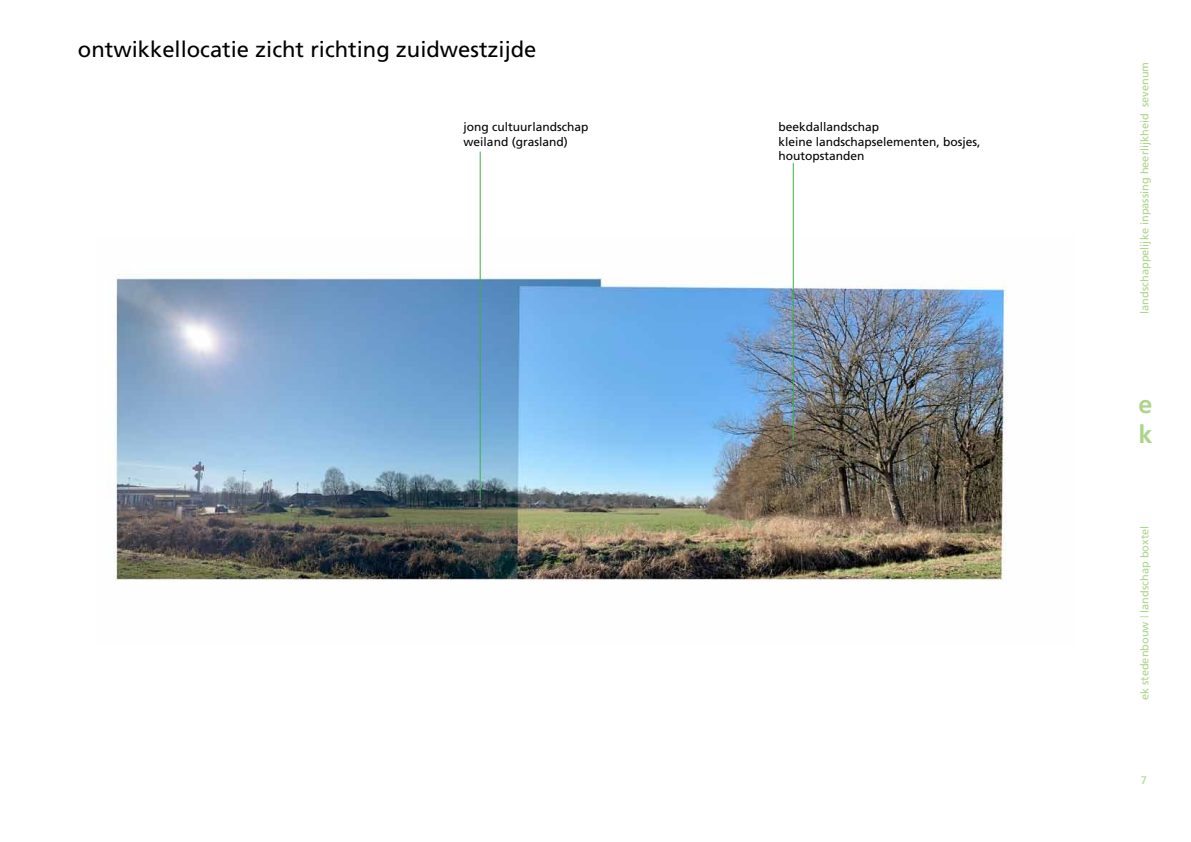
<style>
.page{position:relative;width:1191px;height:842px;background:#fff}
.page>*{position:absolute;margin:0;border:0;box-sizing:border-box;transform-origin:0 0}
.t1{font:700 25px/30px "Frutiger";color:#acd58a}
.t2{font:22px "Frutiger";color:#000}
.t3{font:12px/14.4px "Frutiger";color:#000}
.t4{font:11px "Frutiger";color:#acd58a}
.s1{font-weight:300}
</style>
<div class="page">
<img style="left:115px;top:236px;width:892px;height:345px">
<hr style="left:793px;top:163px;width:1px;height:277px;background:#41ad49">
<hr style="left:480px;top:152px;width:1px;height:348px;background:#41ad49">
<h2 class="t2" style="left:78px;top:37px;width:460px">ontwikkellocatie zicht richting zuidwestzijde</h2>
<p class="t3" style="left:463px;top:120px;width:126px">jong cultuurlandschap weiland (grasland)</p>
<p class="t3" style="left:778px;top:120px;width:204px">beekdallandschap<br>kleine landschapselementen, bosjes, houtopstanden</p>
<p class="t4" style="left:1138px;top:314px;width:253px;rotate:-90deg">landschappelijke inpassing heerlijkheid sevenum</p>
<h1 class="t1" style="left:1138px;top:389px;width:15px">e k</h1>
<p class="t4" style="left:1138px;top:700px;width:176px;rotate:-90deg">ek stedenbouw <span class="s1">|</span> landschap boxtel</p>
<p class="t4" style="left:1140px;top:774px;width:8px">7</p>
</div>
